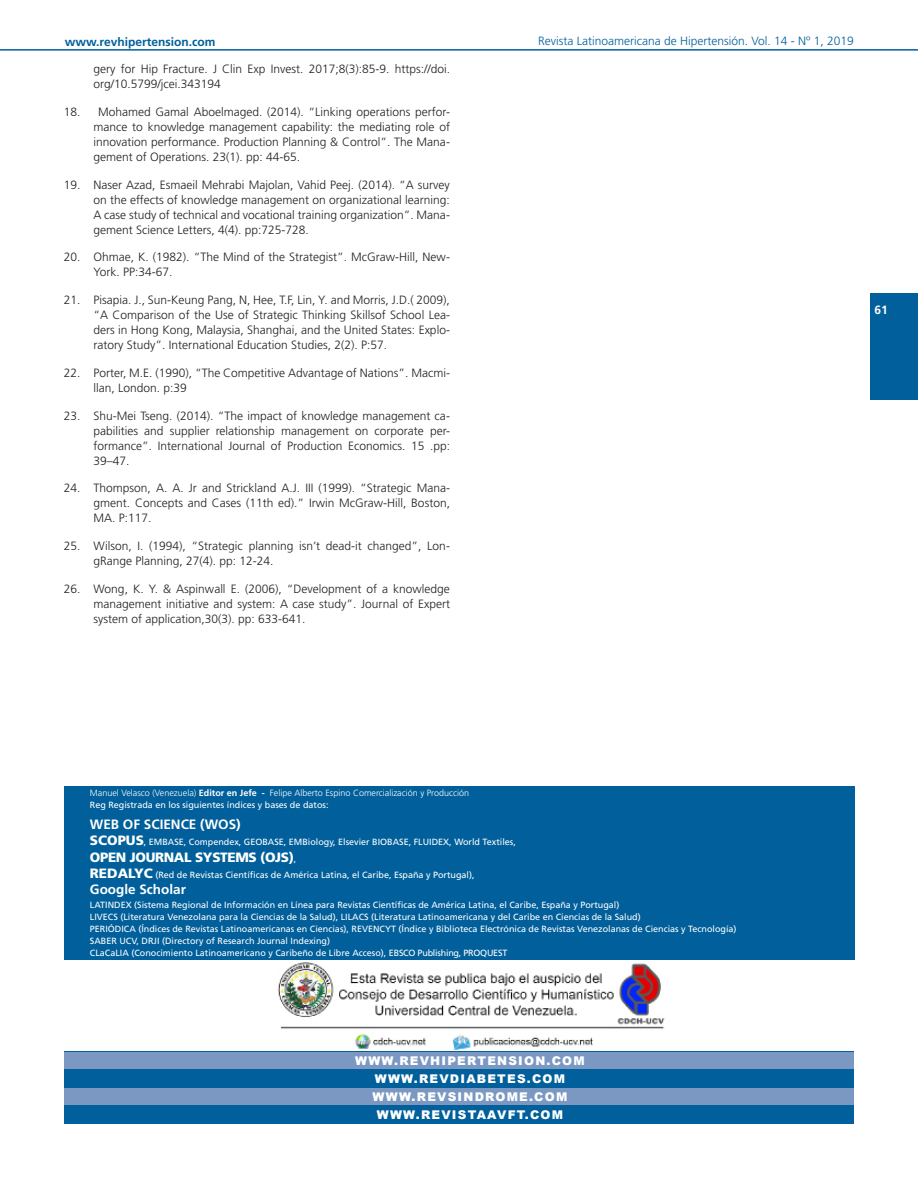
<style>
.page{position:relative;width:918px;height:1188px;background:#fff}
.page>*{position:absolute;margin:0;border:0;box-sizing:border-box;transform-origin:0 0}
.t1{font:700 13.5px "Frutiger";color:#fff}
.t2{font:900 13.5px "Frutiger";letter-spacing:-.025em;color:#fff}
.t3{font:300 12px/15px "Frutiger";color:#231f20;text-align:justify}
.t4{font:900 12px "Arial";letter-spacing:.1em;color:#fff}
.t5{font:300 12px "Frutiger";color:#01609b}
.t6{font:700 12px "Frutiger";color:#01609b}
.t7{font:700 12px "Frutiger";color:#fff}
.t8{font:9px "Frutiger";color:#fff}
.t9{font:300 9px "Frutiger";color:#fff}
.s1{font-weight:700}
.s2{font-weight:900;font-size:13.5px}
.s3{font-weight:400;font-size:9px}
</style>
<div class="page">
<div style="left:871px;top:293px;width:47px;height:107px;background:#01609b"></div>
<hr style="left:0;top:49px;width:918px;height:2px;background:#01609b">
<div style="left:64px;top:1052px;width:790px;height:72px;background:#01609b"></div>
<div style="left:64px;top:1052px;width:790px;height:16px;background:#7b98c2"></div>
<div style="left:64px;top:1088px;width:790px;height:17px;background:#7b98c2"></div>
<img style="left:269px;top:959px;width:404px;height:91px">
<div style="left:64px;top:786px;width:790px;height:173px;background:#01609b"></div>
<p class="t6" style="left:65px;top:35px;width:152px">www.revhipertension.com</p>
<p class="t5" style="left:538px;top:34px;width:317px">Revista Latinoamericana de Hipertensión. Vol. 14 - Nº 1, 2019</p>
<p class="t3" style="left:94px;top:62px;width:358px">gery for Hip Fracture. J Clin Exp Invest. 2017;8(3):85-9. https://doi. org/10.5799/jcei.343194</p>
<p class="t3" style="left:94px;top:104px;width:358px;text-indent:-30px">18. Mohamed Gamal Aboelmaged. (2014). “Linking operations perfor&shy;mance to knowledge management capability: the mediating role of innovation performance. Production Planning &amp; Control”. The Mana&shy;gement of Operations. 23(1). pp: 44-65.</p>
<p class="t3" style="left:94px;top:177px;width:358px;text-indent:-30px">19. Naser Azad, Esmaeil Mehrabi Majolan, Vahid Peej. (2014). “A survey on the effects of knowledge management on organizational learning:<br>A case study of technical and vocational training organization”. Mana&shy;gement Science Letters, 4(4). pp:725-728.</p>
<p class="t3" style="left:94px;top:250px;width:358px;text-indent:-30px">20. Ohmae, K. (1982). “The Mind of the Strategist”. McGraw-Hill, New-<br>York. PP:34-67.</p>
<p class="t3" style="left:94px;top:293px;width:358px;text-indent:-30px">21. Pisapia. J., Sun-Keung Pang, N, Hee, T.F, Lin, Y. and Morris, J.D.( 2009), “A Comparison of the Use of Strategic Thinking Skillsof School Lea&shy;ders in Hong Kong, Malaysia, Shanghai, and the United States: Explo&shy;ratory Study”. International Education Studies, 2(2). P:57.</p>
<p class="t3" style="left:94px;top:365px;width:358px;text-indent:-30px">22. Porter, M.E. (1990), “The Competitive Advantage of Nations”. Macmi&shy;llan, London. p:39</p>
<p class="t3" style="left:94px;top:408px;width:358px;text-indent:-30px">23. Shu-Mei Tseng. (2014). “The impact of knowledge management ca&shy;pabilities and supplier relationship management on corporate per&shy;formance”. International Journal of Production Economics. 15 .pp:<br>39–47.</p>
<p class="t3" style="left:94px;top:481px;width:358px;text-indent:-30px">24. Thompson, A. A. Jr and Strickland A.J. III (1999). “Strategic Mana&shy;gment. Concepts and Cases (11th ed).” Irwin McGraw-Hill, Boston, MA. P:117.</p>
<p class="t3" style="left:94px;top:539px;width:358px;text-indent:-30px">25. Wilson, I. (1994), “Strategic planning isn’t dead-it changed”, Lon&shy;gRange Planning, 27(4). pp: 12-24.</p>
<p class="t3" style="left:94px;top:582px;width:358px;text-indent:-30px">26. Wong, K. Y. &amp; Aspinwall E. (2006), “Development of a knowledge management initiative and system: A case study”. Journal of Expert system of application,30(3). pp: 633-641.</p>
<p class="t7" style="left:874px;top:303px;width:15px">61</p>
<p class="t9" style="left:90px;top:788px;width:381px">Manuel Velasco (Venezuela) <span class="s1">Editor en Jefe -</span> Felipe Alberto Espino Comercialización y Producción</p>
<p class="t8" style="left:90px;top:800px;width:240px">Reg Registrada en los siguientes índices y bases de datos:</p>
<p class="t1" style="left:90px;top:816px;width:152px">WEB OF SCIENCE (WOS)</p>
<p class="t8" style="left:90px;top:837px;width:427px"><span class="s2">SCOPUS</span>, EMBASE, Compendex, GEOBASE, EMBiology, Elsevier BIOBASE, FLUIDEX, World Textiles,</p>
<p class="t2" style="left:90px;top:849px;width:208px">OPEN JOURNAL SYSTEMS (OJS)<span class="s3">,</span></p>
<p class="t8" style="left:90px;top:870px;width:386px"><span class="s2">REDALYC</span> (Red de Revistas Científicas de América Latina, el Caribe, España y Portugal),</p>
<p class="t1" style="left:90px;top:881px;width:98px">Google Scholar</p>
<p class="t8" style="left:90px;top:899px;width:531px">LATINDEX (Sistema Regional de Información en Línea para Revistas Científicas de América Latina, el Caribe, España y Portugal)</p>
<p class="t8" style="left:90px;top:911px;width:552px">LIVECS (Literatura Venezolana para la Ciencias de la Salud), LILACS (Literatura Latinoamericana y del Caribe en Ciencias de la Salud)</p>
<p class="t8" style="left:90px;top:923px;width:648px">PERIÓDICA (Índices de Revistas Latinoamericanas en Ciencias), REVENCYT (Índice y Biblioteca Electrónica de Revistas Venezolanas de Ciencias y Tecnología)</p>
<p class="t8" style="left:90px;top:935px;width:242px">SABER UCV, DRJI (Directory of Research Journal Indexing)</p>
<p class="t8" style="left:90px;top:947px;width:419px">CLaCaLIA (Conocimiento Latinoamericano y Caribeño de Libre Acceso), EBSCO Publishing, PROQUEST</p>
<p class="t4" style="left:355px;top:1052px;width:231px">WWW.REVHIPERTENSION.COM</p>
<p class="t4" style="left:375px;top:1070px;width:192px">WWW.REVDIABETES.COM</p>
<p class="t4" style="left:373px;top:1088px;width:196px">WWW.REVSINDROME.COM</p>
<p class="t4" style="left:377px;top:1106px;width:188px">WWW.REVISTAAVFT.COM</p>
</div>
